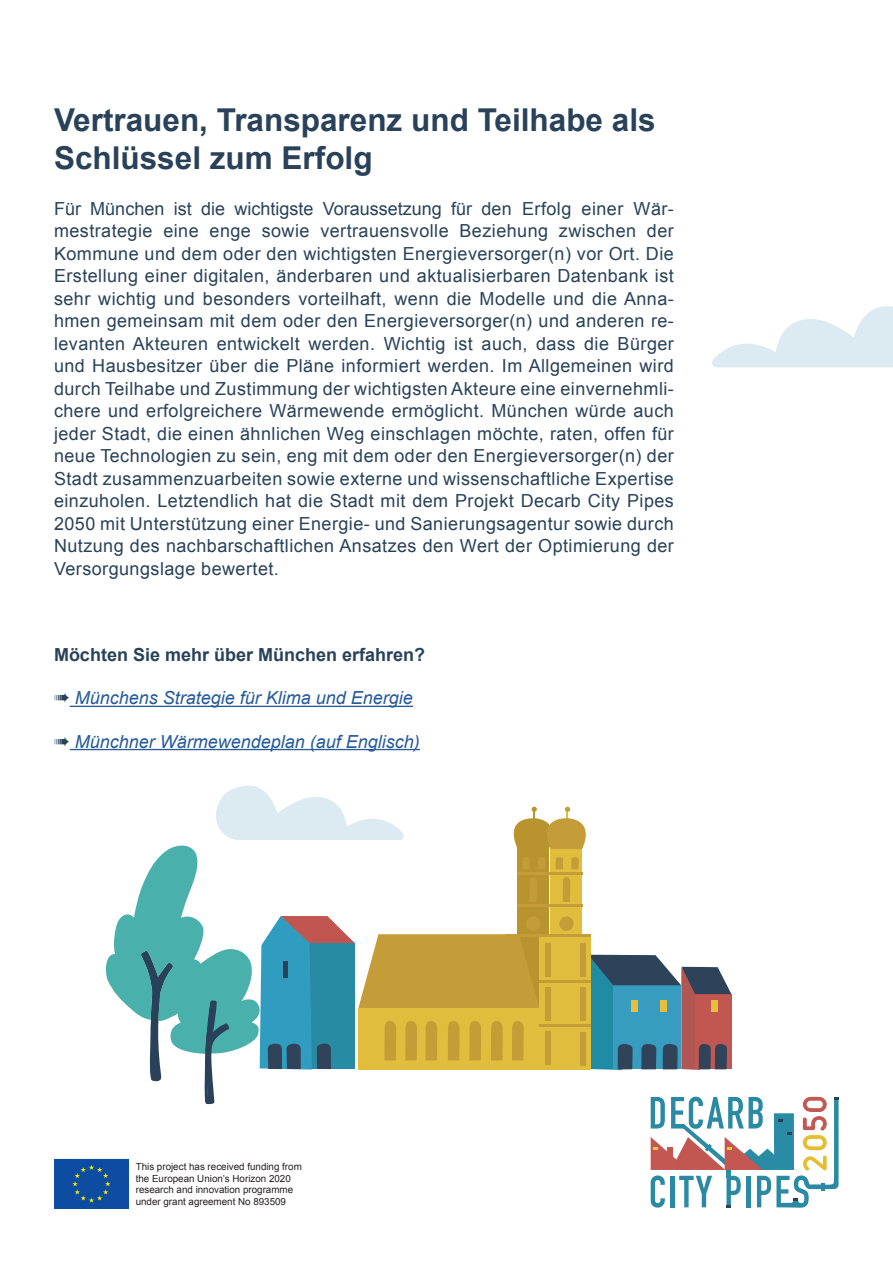
<style>
.page{position:relative;width:893px;height:1263px;background:#fff}
.page>*{position:absolute;margin:0;border:0;box-sizing:border-box;transform-origin:0 0}
.t1{font:700 31.5px/37.8px "Arial";color:#294259}
.t2{font:18px/22.5px "Arial";letter-spacing:.025em;color:#294259;text-align:justify}
.t3{font:italic 18px "Arial";color:#275b9b}
.t4{font:700 18px "Arial";color:#294259}
.t5{font:9.75px/11.7px "Arial";color:#241f21}
.s1{color:#294259}
</style>
<div class="page">
<hr style="left:70px;top:706px;width:343px;height:1px;background:#275b9b">
<hr style="left:70px;top:749px;width:350px;height:1px;background:#275b9b">
<svg style="left:712px;top:306px;width:181px;height:61px"></svg>
<img style="left:54px;top:1158px;width:75px;height:51px">
<svg style="left:105px;top:785px;width:733px;height:422px"></svg>
<h1 class="t1" style="left:54px;top:102px;width:603px">Vertrauen, Transparenz und Teilhabe als<br>Schlüssel zum Erfolg</h1>
<p class="t2" style="left:54px;top:197px;width:621px">Für München ist die wichtigste Voraussetzung für den Erfolg einer Wär&shy;mestrategie eine enge sowie vertrauensvolle Beziehung zwischen der Kommune und dem oder den wichtigsten Energieversorger(n) vor Ort. Die Erstellung einer digitalen, änderbaren und aktualisierbaren Datenbank ist sehr wichtig und besonders vorteilhaft, wenn die Modelle und die Anna&shy;hmen gemeinsam mit dem oder den Energieversorger(n) und anderen re&shy;levanten Akteuren entwickelt werden. Wichtig ist auch, dass die Bürger und Hausbesitzer über die Pläne informiert werden. Im Allgemeinen wird durch Teilhabe und Zustimmung der wichtigsten Akteure eine einvernehmli&shy;chere und erfolgreichere Wärmewende ermöglicht. München würde auch jeder Stadt, die einen ähnlichen Weg einschlagen möchte, raten, offen für neue Technologien zu sein, eng mit dem oder den Energieversorger(n) der Stadt zusammenzuarbeiten sowie externe und wissenschaftliche Expertise einzuholen. Letztendlich hat die Stadt mit dem Projekt Decarb City Pipes 2050 mit Unterstützung einer Energie- und Sanierungsagentur sowie durch Nutzung des nachbarschaftlichen Ansatzes den Wert der Optimierung der Versorgungslage bewertet.</p>
<p class="t4" style="left:54px;top:643px;width:373px">Möchten Sie mehr über München erfahren?</p>
<p class="t3" style="left:54px;top:686px;width:360px"><span class="s1">➠</span> Münchens Strategie für Klima und Energie</p>
<p class="t3" style="left:54px;top:730px;width:367px"><span class="s1">➠</span> Münchner Wärmewendeplan (auf Englisch)</p>
<p class="t5" style="left:136px;top:1161px;width:168px">This project has received funding from the European Union’s Horizon 2020 research and innovation programme under grant agreement No 893509</p>
</div>
